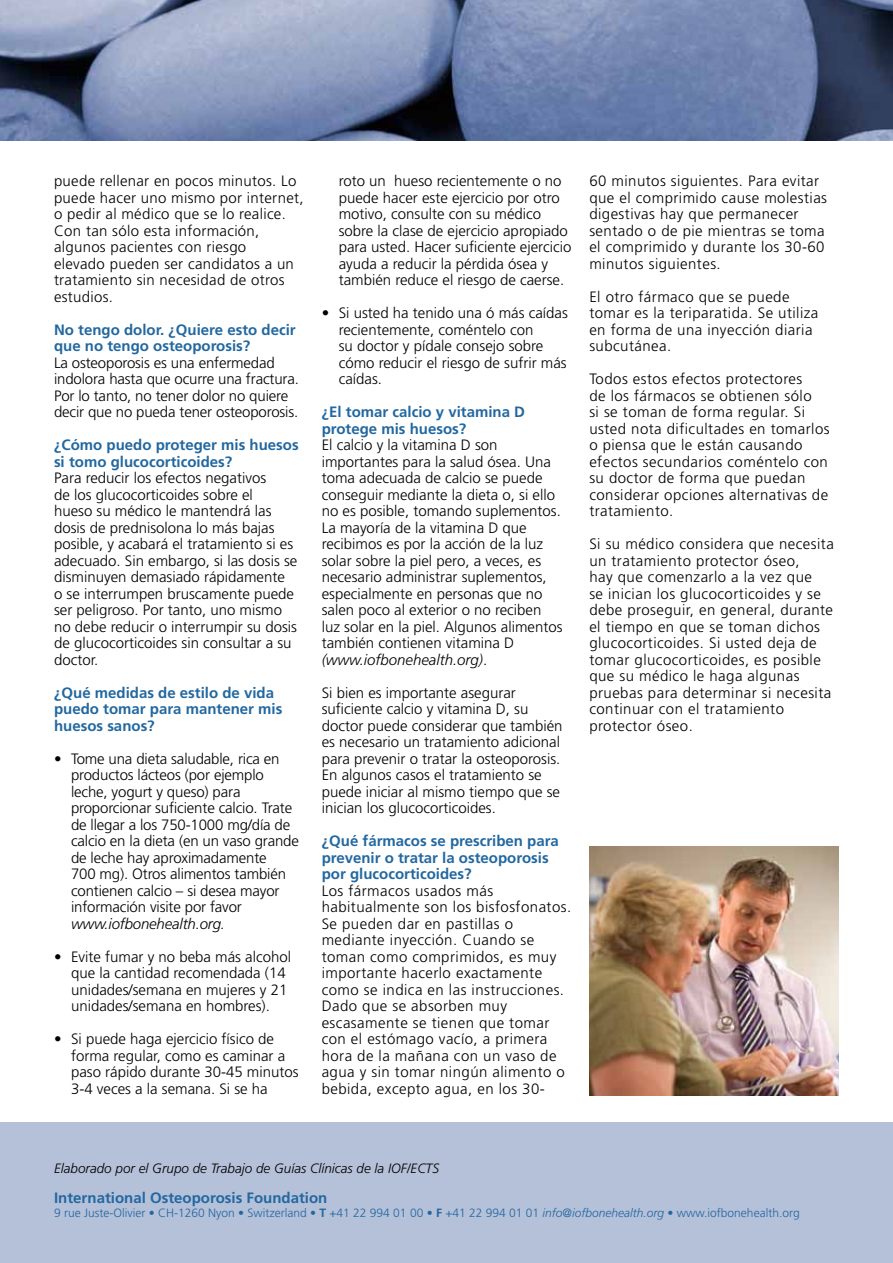
<style>
.page{position:relative;width:893px;height:1263px;background:#fff}
.page>*{position:absolute;margin:0;border:0;box-sizing:border-box;transform-origin:0 0}
.t1{font:300 15px/16.5px "Frutiger";color:#000}
.t2{font:300 15px/16.5px "Frutiger";letter-spacing:.03em;color:#000}
.t3{font:700 15px/16.5px "Frutiger";color:#2268a0}
.t4{font:300 15px/16.5px "Frutiger";letter-spacing:.02em;color:#000}
.t5{font:700 15px "Frutiger LT Std";color:#2268a0}
.t6{font:italic 300 15px "Frutiger";letter-spacing:-.01em;color:#000}
.t7{font:italic 300 13.5px "Frutiger";color:#000}
.t8{font:300 12px "Frutiger LT Std";color:#2268a0}
.s1{font-style:italic}
.s2{font-weight:700}
</style>
<div class="page">
<div style="left:0;top:1123px;width:893px;height:140px;background:#b5c0d9"></div>
<img style="left:0;top:0;width:893px;height:140px">
<img style="left:589px;top:846px;width:250px;height:249px">
<p class="t4" style="left:54px;top:173px;width:251px">puede rellenar en pocos minutos. Lo puede hacer uno mismo por internet, o pedir al médico que se lo realice.<br>Con tan sólo esta información, algunos pacientes con riesgo<br>elevado pueden ser candidatos a un tratamiento sin necesidad de otros estudios.</p>
<p class="t3" style="left:54px;top:321px;width:243px">No tengo dolor. ¿Quiere esto decir que no tengo osteoporosis?</p>
<p class="t1" style="left:54px;top:354px;width:246px">La osteoporosis es una enfermedad indolora hasta que ocurre una fractura.<br>Por lo tanto, no tener dolor no quiere decir que no pueda tener osteoporosis.</p>
<p class="t3" style="left:54px;top:436px;width:246px">¿Cómo puedo proteger mis huesos si tomo glucocorticoides?</p>
<p class="t1" style="left:54px;top:470px;width:245px">Para reducir los efectos negativos<br>de los glucocorticoides sobre el<br>hueso su médico le mantendrá las dosis de prednisolona lo más bajas posible, y acabará el tratamiento si es adecuado. Sin embargo, si las dosis se disminuyen demasiado rápidamente<br>o se interrumpen bruscamente puede ser peligroso. Por tanto, uno mismo no debe reducir o interrumpir su dosis de glucocorticoides sin consultar a su doctor.</p>
<p class="t3" style="left:54px;top:684px;width:230px">¿Qué medidas de estilo de vida puedo tomar para mantener mis huesos sanos?</p>
<p class="t1" style="left:71px;top:750px;width:229px;text-indent:-17px">• Tome una dieta saludable, rica en productos lácteos (por ejemplo leche, yogurt y queso) para proporcionar suficiente calcio. Trate de llegar a los 750-1000 mg/día de calcio en la dieta (en un vaso grande de leche hay aproximadamente<br>700 mg). Otros alimentos también contienen calcio – si desea mayor información visite por favor</p>
<p class="t6" style="left:71px;top:915px;width:156px">www.iofbonehealth.org.</p>
<p class="t1" style="left:71px;top:948px;width:222px;text-indent:-17px">• Evite fumar y no beba más alcohol que la cantidad recomendada (14 unidades/semana en mujeres y 21 unidades/semana en hombres).</p>
<p class="t1" style="left:71px;top:1031px;width:229px;text-indent:-17px">• Si puede haga ejercicio físico de forma regular, como es caminar a paso rápido durante 30-45 minutos<br>3-4 veces a la semana. Si se ha</p>
<p class="t1" style="left:339px;top:173px;width:234px">roto un hueso recientemente o no puede hacer este ejercicio por otro motivo, consulte con su médico sobre la clase de ejercicio apropiado para usted. Hacer suficiente ejercicio ayuda a reducir la pérdida ósea y también reduce el riesgo de caerse.</p>
<p class="t1" style="left:339px;top:305px;width:231px;text-indent:-17px">• Si usted ha tenido una ó más caídas recientemente, coméntelo con<br>su doctor y pídale consejo sobre cómo reducir el riesgo de sufrir más caídas.</p>
<p class="t3" style="left:322px;top:403px;width:203px">¿El tomar calcio y vitamina D protege mis huesos?</p>
<p class="t1" style="left:322px;top:437px;width:242px">El calcio y la vitamina D son importantes para la salud ósea. Una toma adecuada de calcio se puede conseguir mediante la dieta o, si ello no es posible, tomando suplementos.<br>La mayoría de la vitamina D que recibimos es por la acción de la luz solar sobre la piel pero, a veces, es necesario administrar suplementos, especialmente en personas que no salen poco al exterior o no reciben luz solar en la piel. Algunos alimentos también contienen vitamina D <span class="s1">(www.iofbonehealth.org)</span>.</p>
<p class="t1" style="left:322px;top:684px;width:242px">Si bien es importante asegurar suficiente calcio y vitamina D, su doctor puede considerar que también es necesario un tratamiento adicional para prevenir o tratar la osteoporosis.<br>En algunos casos el tratamiento se puede iniciar al mismo tiempo que se inician los glucocorticoides.</p>
<p class="t3" style="left:322px;top:832px;width:239px">¿Qué fármacos se prescriben para prevenir o tratar la osteoporosis por glucocorticoides?</p>
<p class="t2" style="left:322px;top:882px;width:251px">Los fármacos usados más habitualmente son los bisfosfonatos.<br>Se pueden dar en pastillas o mediante inyección. Cuando se toman como comprimidos, es muy importante hacerlo exactamente como se indica en las instrucciones.<br>Dado que se absorben muy escasamente se tienen que tomar con el estómago vacío, a primera hora de la mañana con un vaso de agua y sin tomar ningún alimento o bebida, excepto agua, en los 30-</p>
<p class="t2" style="left:589px;top:173px;width:239px">60 minutos siguientes. Para evitar que el comprimido cause molestias digestivas hay que permanecer sentado o de pie mientras se toma el comprimido y durante los 30-60 minutos siguientes.</p>
<p class="t2" style="left:589px;top:288px;width:231px">El otro fármaco que se puede tomar es la teriparatida. Se utiliza en forma de una inyección diaria subcutánea.</p>
<p class="t2" style="left:589px;top:371px;width:242px">Todos estos efectos protectores<br>de los fármacos se obtienen sólo<br>si se toman de forma regular. Si usted nota dificultades en tomarlos o piensa que le están causando efectos secundarios coméntelo con su doctor de forma que puedan considerar opciones alternativas de tratamiento.</p>
<p class="t2" style="left:589px;top:536px;width:246px">Si su médico considera que necesita un tratamiento protector óseo,<br>hay que comenzarlo a la vez que<br>se inician los glucocorticoides y se debe proseguir, en general, durante el tiempo en que se toman dichos glucocorticoides. Si usted deja de tomar glucocorticoides, es posible que su médico le haga algunas pruebas para determinar si necesita continuar con el tratamiento protector óseo.</p>
<p class="t7" style="left:54px;top:1160px;width:387px">Elaborado por el Grupo de Trabajo de Guías Clínicas de la IOF/ECTS</p>
<p class="t5" style="left:54px;top:1189px;width:275px">International Osteoporosis Foundation</p>
<p class="t8" style="left:54px;top:1206px;width:747px">9 rue Juste-Olivier • CH-1260 Nyon • Switzerland • <span class="s2">T</span> +41 22 994 01 00 • <span class="s2">F</span> +41 22 994 01 01 <span class="s1">info@iofbonehealth.org</span> • www.iofbonehealth.org</p>
</div>
